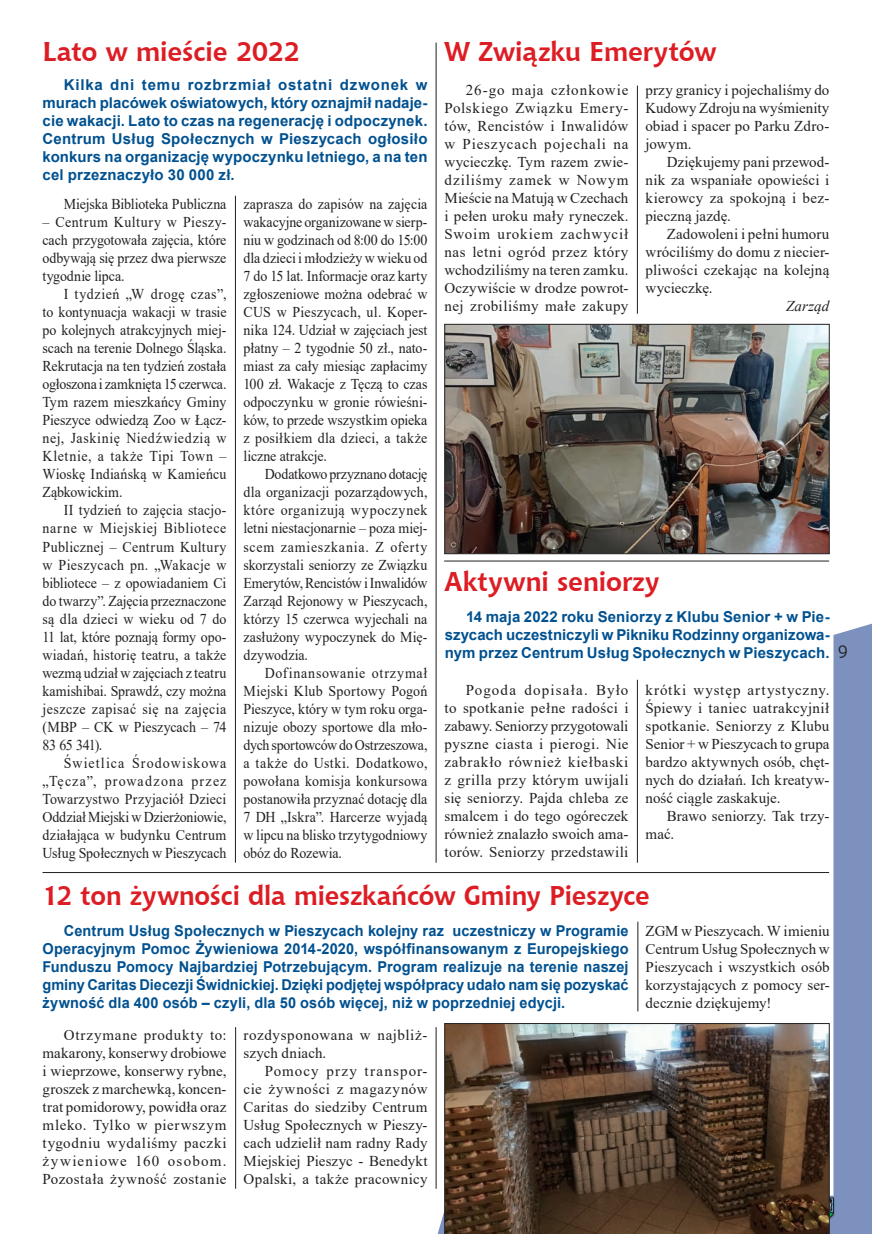
<style>
.page{position:relative;width:872px;height:1234px;background:#fff}
.page>*{position:absolute;margin:0;border:0;box-sizing:border-box;transform-origin:0 0}
.t1{font:700 27px "Chianti BT";letter-spacing:-.005em;color:#dd1d24}
.t2{font:18px "Chianti BT";color:#231f20}
.t3{font:15px/18px "Times New Roman";letter-spacing:.01em;color:#231f20;text-align:justify;scale:.93 1}
.t4{font:15px/18px "Times New Roman";letter-spacing:.01em;color:#231f20;text-align:justify}
.t5{font:700 15px/18px "Arial";letter-spacing:.01em;color:#015190;text-align:justify}
.t6{font:15px/18px "Times New Roman";letter-spacing:.035em;color:#231f20}
.t7{font:15px "Times New Roman";letter-spacing:-.01em;color:#231f20;scale:.93 1}
.t8{font:italic 15px "Times New Roman";letter-spacing:.01em;color:#231f20}
</style>
<div class="page">
<svg style="left:434px;top:619px;width:438px;height:614px"></svg>
<img style="left:444px;top:1022px;width:385px;height:211px">
<hr style="left:436px;top:1026px;width:1px;height:162px;background:#231f20">
<hr style="left:436px;top:43px;width:1px;height:819px;background:#231f20">
<hr style="left:235px;top:1026px;width:1px;height:162px;background:#231f20">
<hr style="left:637px;top:921px;width:1px;height:90px;background:#231f20">
<hr style="left:43px;top:871px;width:786px;height:1px;background:#231f20">
<hr style="left:444px;top:560px;width:385px;height:1px;background:#231f20">
<hr style="left:235px;top:196px;width:1px;height:666px;background:#231f20">
<hr style="left:637px;top:85px;width:1px;height:228px;background:#231f20">
<hr style="left:637px;top:679px;width:1px;height:183px;background:#231f20">
<img style="left:444px;top:324px;width:385px;height:230px">
<h1 class="t1" style="left:43px;top:33px;width:259px">Lato w mieście 2022</h1>
<h1 class="t1" style="left:444px;top:33px;width:273px">W Związku Emerytów</h1>
<p class="t5" style="left:43px;top:76px;width:386px;text-indent:21px">Kilka dni temu rozbrzmiał ostatni dzwonek w murach placówek oświatowych, który oznajmił nadaje&shy;cie wakacji. Lato to czas na regenerację i odpoczynek.<br>Centrum Usług Społecznych w Pieszycach ogłosiło konkurs na organizację wypoczynku letniego, a na ten cel przeznaczyło 30 000 zł.</p>
<p class="t7" style="left:64px;top:193px;width:176px">Miejska Biblioteka Publiczna</p>
<p class="t3" style="left:43px;top:213px;width:199px">– Centrum Kultury w Pieszy&shy;cach przygotowała zajęcia, które odbywają się przez dwa pierwsze tygodnie lipca.</p>
<p class="t3" style="left:43px;top:285px;width:199px;text-indent:21px">I tydzień „W drogę czas”, to kontynuacja wakacji w trasie po kolejnych atrakcyjnych miej&shy;scach na terenie Dolnego Śląska.<br>Rekrutacja na ten tydzień została ogłoszona i zamknięta 15 czerwca.<br>Tym razem mieszkańcy Gminy Pieszyce odwiedzą Zoo w Łącz&shy;nej, Jaskinię Niedźwiedzią w Kletnie, a także Tipi Town – Wioskę Indiańską w Kamieńcu Ząbkowickim.</p>
<p class="t3" style="left:43px;top:501px;width:199px;text-indent:21px">II tydzień to zajęcia stacjo&shy;narne w Miejskiej Bibliotece Publicznej – Centrum Kultury w Pieszycach pn. „Wakacje w bibliotece – z opowiadaniem Ci do twarzy”. Zajęcia przeznaczone są dla dzieci w wieku od 7 do 11 lat, które poznają formy opo&shy;wiadań, historię teatru, a także wezmą udział w zajęciach z teatru kamishibai. Sprawdź, czy można jeszcze zapisać się na zajęcia (MBP – CK w Pieszycach – 74<br>83 65 341).</p>
<p class="t3" style="left:43px;top:753px;width:199px;text-indent:21px">Świetlica Środowiskowa „Tęcza”, prowadzona przez Towarzystwo Przyjaciół Dzieci Oddział Miejski w Dzierżoniowie, działająca w budynku Centrum Usług Społecznych w Pieszycach</p>
<p class="t3" style="left:243px;top:195px;width:199px">zaprasza do zapisów na zajęcia wakacyjne organizowane w sierp&shy;niu w godzinach od 8:00 do 15:00 dla dzieci i młodzieży w wieku od 7 do 15 lat. Informacje oraz karty zgłoszeniowe można odebrać w CUS w Pieszycach, ul. Koper&shy;nika 124. Udział w zajęciach jest płatny – 2 tygodnie 50 zł., nato&shy;miast za cały miesiąc zapłacimy 100 zł. Wakacje z Tęczą to czas odpoczynku w gronie rówieśni&shy;ków, to przede wszystkim opieka z posiłkiem dla dzieci, a także liczne atrakcje.</p>
<p class="t3" style="left:243px;top:465px;width:199px;text-indent:21px">Dodatkowo przyznano dotację dla organizacji pozarządowych, które organizują wypoczynek letni niestacjonarnie – poza miej&shy;scem zamieszkania. Z oferty skorzystali seniorzy ze Związku Emerytów, Rencistów i Inwalidów Zarząd Rejonowy w Pieszycach, którzy 15 czerwca wyjechali na zasłużony wypoczynek do Mię&shy;dzywodzia.</p>
<p class="t3" style="left:243px;top:663px;width:199px;text-indent:21px">Dofinansowanie otrzymał Miejski Klub Sportowy Pogoń Pieszyce, który w tym roku orga&shy;nizuje obozy sportowe dla mło&shy;dych sportowców do Ostrzeszowa, a także do Ustki. Dodatkowo, powołana komisja konkursowa postanowiła przyznać dotację dla 7 DH „Iskra”. Harcerze wyjadą w lipcu na blisko trzytygodniowy obóz do Rozewia.</p>
<p class="t4" style="left:444px;top:80px;width:185px;text-indent:21px">26-go maja członkowie Polskiego Związku Emery&shy;tów, Rencistów i Inwalidów w Pieszycach pojechali na wycieczkę. Tym razem zwie&shy;dziliśmy zamek w Nowym Mieście na Matują w Czechach i pełen uroku mały ryneczek.<br>Swoim urokiem zachwycił nas letni ogród przez który wchodziliśmy na teren zamku.<br>Oczywiście w drodze powrot&shy;nej zrobiliśmy małe zakupy</p>
<p class="t4" style="left:645px;top:80px;width:185px">przy granicy i pojechaliśmy do Kudowy Zdroju na wyśmienity obiad i spacer po Parku Zdro&shy;jowym.</p>
<p class="t4" style="left:645px;top:152px;width:185px;text-indent:21px">Dziękujemy pani przewod&shy;nik za wspaniałe opowieści i kierowcy za spokojną i bez&shy;pieczną jazdę.</p>
<p class="t4" style="left:645px;top:224px;width:185px;text-indent:21px">Zadowoleni i pełni humoru wróciliśmy do domu z niecier&shy;pliwości czekając na kolejną wycieczkę.</p>
<p class="t8" style="left:786px;top:295px;width:45px">Zarząd</p>
<h1 class="t1" style="left:444px;top:562px;width:216px">Aktywni seniorzy</h1>
<p class="t5" style="left:445px;top:608px;width:386px;text-indent:21px">14 maja 2022 roku Seniorzy z Klubu Senior + w Pie&shy;szycach uczestniczyli w Pikniku Rodzinny organizowa&shy;nym przez Centrum Usług Społecznych w Pieszycach.</p>
<p class="t4" style="left:444px;top:680px;width:185px;text-indent:21px">Pogoda dopisała. Było to spotkanie pełne radości i zabawy. Seniorzy przygotowali pyszne ciasta i pierogi. Nie zabrakło również kiełbaski z grilla przy którym uwijali się seniorzy. Pajda chleba ze smalcem i do tego ogóreczek również znalazło swoich ama&shy;torów. Seniorzy przedstawili</p>
<p class="t4" style="left:645px;top:680px;width:185px">krótki występ artystyczny.<br>Śpiewy i taniec uatrakcyjnił spotkanie. Seniorzy z Klubu Senior + w Pieszycach to grupa bardzo aktywnych osób, chęt&shy;nych do działań. Ich kreatyw&shy;ność ciągle zaskakuje.</p>
<p class="t4" style="left:645px;top:806px;width:185px;text-indent:21px">Brawo seniorzy. Tak trzy&shy;mać.</p>
<p class="t2" style="left:838px;top:639px;width:12px">9</p>
<h1 class="t1" style="left:43px;top:876px;width:609px">12 ton żywności dla mieszkańców Gminy Pieszyce</h1>
<p class="t5" style="left:43px;top:921px;width:587px;text-indent:21px">Centrum Usług Społecznych w Pieszycach kolejny raz uczestniczy w Programie Operacyjnym Pomoc Żywieniowa 2014-2020, współfinansowanym z Europejskiego Funduszu Pomocy Najbardziej Potrzebującym. Program realizuje na terenie naszej gminy Caritas Diecezji Świdnickiej. Dzięki podjętej współpracy udało nam się pozyskać żywność dla 400 osób – czyli, dla 50 osób więcej, niż w poprzedniej edycji.</p>
<p class="t4" style="left:43px;top:1025px;width:185px;text-indent:21px">Otrzymane produkty to: makarony, konserwy drobiowe i wieprzowe, konserwy rybne, groszek z marchewką, koncen&shy;trat pomidorowy, powidła oraz mleko. Tylko w pierwszym tygodniu wydaliśmy paczki żywieniowe 160 osobom.<br>Pozostała żywność zostanie</p>
<p class="t6" style="left:243px;top:1025px;width:185px">rozdysponowana w najbliż&shy;szych dniach.</p>
<p class="t4" style="left:243px;top:1061px;width:185px;text-indent:21px">Pomocy przy transpor&shy;cie żywności z magazynów Caritas do siedziby Centrum Usług Społecznych w Pieszy&shy;cach udzielił nam radny Rady Miejskiej Pieszyc - Benedykt Opalski, a także pracownicy</p>
<p class="t4" style="left:645px;top:920px;width:185px">ZGM w Pieszycach. W imieniu Centrum Usług Społecznych w Pieszycach i wszystkich osób korzystających z pomocy ser&shy;decznie dziękujemy!</p>
</div>
